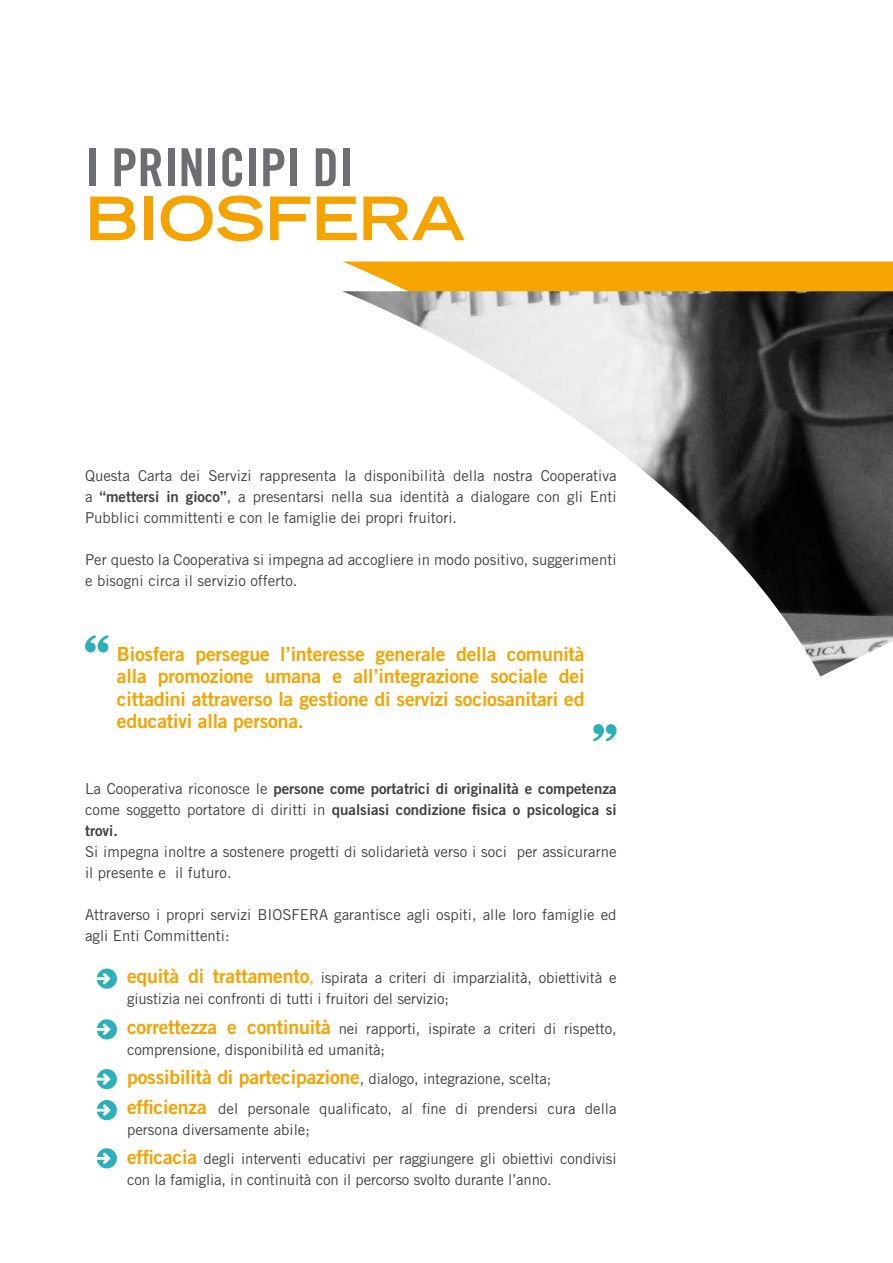
<style>
.page{position:relative;width:893px;height:1263px;background:#fff}
.page>*{position:absolute;margin:0;border:0;box-sizing:border-box;transform-origin:0 0}
.t1{font:700 expanded 60px "Trade Gothic LT Std";color:#f5a301}
.t2{font:52.5px "Trade Gothic LT Std Bd Cn 20";color:#6d6e71}
.t3{font:19.5px/22.5px "Trade Gothic LT Std Bd 2";letter-spacing:-.01em;color:#f5a301;text-align:justify}
.t4{font:15px/21px "Trade Gothic LT Std";color:#414042}
.t5{font:15px/21px "Trade Gothic LT Std Bd 2";color:#414042;text-align:justify}
.s1{font-family:"Trade Gothic LT Std Bd 2"}
.s2{font-family:"Trade Gothic LT Std"}
.s3{font-family:"Trade Gothic LT Std Bd 2";font-size:19.5px;color:#f5a301}
.s4{font-family:"Trade Gothic LT Std Bd 2";color:#f6ac1b}
</style>
<div class="page">
<svg style="left:342px;top:261px;width:551px;height:30px;background:#f7ab14"></svg>
<img style="left:342px;top:291px;width:551px;height:386px">
<svg style="left:85px;top:635px;width:23px;height:17px"></svg>
<svg style="left:593px;top:724px;width:24px;height:17px"></svg>
<svg style="left:96px;top:968px;width:21px;height:21px"></svg>
<svg style="left:96px;top:1019px;width:21px;height:21px"></svg>
<svg style="left:96px;top:1069px;width:21px;height:20px"></svg>
<svg style="left:96px;top:1100px;width:21px;height:20px"></svg>
<svg style="left:96px;top:1148px;width:21px;height:20px"></svg>
<h2 class="t2" style="left:85px;top:136px;width:270px">I PRINICIPI DI</h2>
<h1 class="t1" style="left:85px;top:179px;width:381px">BIOSFERA</h1>
<p class="t4" style="left:85px;top:465px;width:533px;text-align:justify">Questa Carta dei Servizi rappresenta la disponibilità della nostra Cooperativa a <span class="s1">“mettersi in gioco”</span>, a presentarsi nella sua identità a dialogare con gli Enti Pubblici committenti e con le famiglie dei propri fruitori.</p>
<p class="t4" style="left:85px;top:549px;width:533px">Per questo la Cooperativa si impegna ad accogliere in modo positivo, suggerimenti e bisogni circa il servizio offerto.</p>
<h3 class="t3" style="left:117px;top:642px;width:469px">Biosfera persegue l’interesse generale della comunità alla promozione umana e all’integrazione sociale dei cittadini attraverso la gestione di servizi sociosanitari ed educativi alla persona.</h3>
<p class="t5" style="left:85px;top:778px;width:533px"><span class="s2">La Cooperativa riconosce le</span> persone come portatrici di originalità e competenza <span class="s2">come soggetto portatore di diritti in</span> qualsiasi condizione fisica o psicologica si trovi.</p>
<p class="t4" style="left:85px;top:841px;width:533px">Si impegna inoltre a sostenere progetti di solidarietà verso i soci per assicurarne il presente e il futuro.</p>
<p class="t4" style="left:85px;top:904px;width:533px">Attraverso i propri servizi BIOSFERA garantisce agli ospiti, alle loro famiglie ed agli Enti Committenti:</p>
<p class="t4" style="left:127px;top:967px;width:491px"><span class="s3">equità di trattamento</span><span class="s4">,</span> ispirata a criteri di imparzialità, obiettività e giustizia nei confronti di tutti i fruitori del servizio;</p>
<p class="t4" style="left:127px;top:1018px;width:491px"><span class="s3">correttezza e continuità</span> nei rapporti, ispirate a criteri di rispetto, comprensione, disponibilità ed umanità;</p>
<p class="t4" style="left:127px;top:1064px;width:491px;line-height:29.5px"><span class="s3">possibilità di partecipazione</span>, dialogo, integrazione, scelta; <span class="s3">efficienza</span> del personale qualificato, al fine di prendersi cura della</p>
<p class="t4" style="left:127px;top:1114px;width:491px;line-height:29.5px">persona diversamente abile;<br><span class="s3">efficacia</span> degli interventi educativi per raggiungere gli obiettivi condivisi</p>
<p class="t4" style="left:127px;top:1169px;width:426px">con la famiglia, in continuità con il percorso svolto durante l’anno.</p>
</div>
